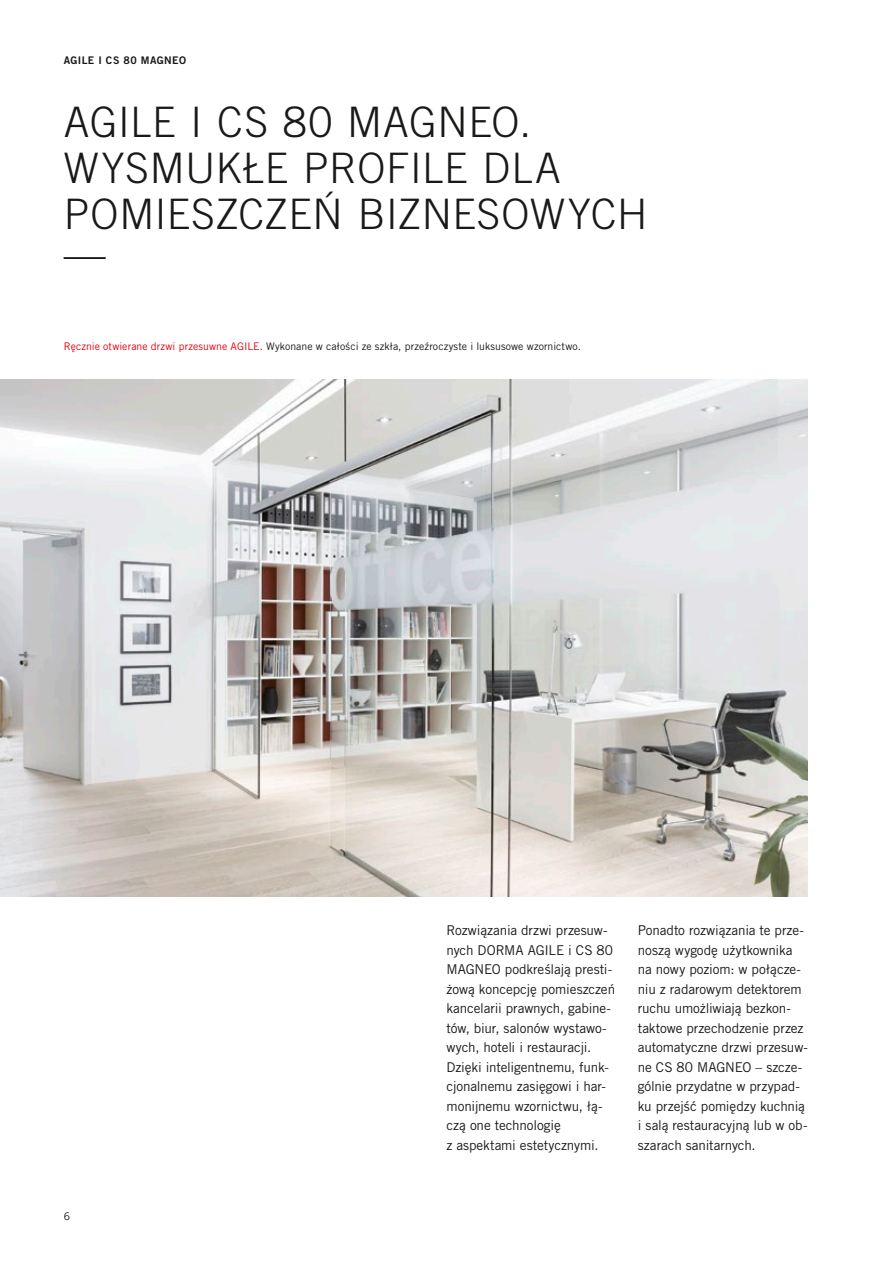
<style>
.page{position:relative;width:893px;height:1263px;background:#fff}
.page>*{position:absolute;margin:0;border:0;box-sizing:border-box;transform-origin:0 0}
.t1{font:300 42px/46.2px "Trade Gothic LT Pro";letter-spacing:.015em;color:#191918}
.t2{font:13.5px/19.5px "Trade Gothic LT Pro";letter-spacing:-.01em;color:#191918}
.t3{font:10.5px "Trade Gothic LT Pro";letter-spacing:.005em;color:#191918}
.t4{font:10.5px "Trade Gothic LT Pro Bd 2";letter-spacing:.035em;color:#191918}
.s1{color:#e3000e}
</style>
<div class="page">
<img style="left:0;top:379px;width:808px;height:517px">
<p class="t4" style="left:64px;top:54px;width:124px">AGILE I CS 80 MAGNEO</p>
<h1 class="t1" style="left:64px;top:98px;width:585px">AGILE I CS 80 MAGNEO.<br>WYSMUKŁE PROFILE DLA<br>POMIESZCZEŃ BIZNESOWYCH</h1>
<h1 class="t1" style="left:64px;top:230px;width:43px">—</h1>
<p class="t3" style="left:64px;top:340px;width:519px"><span class="s1">Ręcznie otwierane drzwi przesuwne AGILE.</span> Wykonane w całości ze szkła, przeźroczyste i luksusowe wzornictwo.</p>
<p class="t3" style="left:64px;top:1209px;width:8px">6</p>
<p class="t2" style="left:446px;top:921px;width:170px">Rozwiązania drzwi przesuw&shy;nych DORMA AGILE i CS 80<br>MAGNEO podkreślają presti&shy;żową koncepcję pomieszczeń kancelarii prawnych, gabine&shy;tów, biur, salonów wystawo&shy;wych, hoteli i restauracji.<br>Dzięki inteligentnemu, funk&shy;cjonalnemu zasięgowi i har&shy;monijnemu wzornictwu, łą&shy;czą one technologię<br>z aspektami estetycznymi.</p>
<p class="t2" style="left:638px;top:921px;width:172px">Ponadto rozwiązania te prze&shy;noszą wygodę użytkownika na nowy poziom: w połącze&shy;niu z radarowym detektorem ruchu umożliwiają bezkon&shy;taktowe przechodzenie przez automatyczne drzwi przesuw&shy;ne CS 80 MAGNEO – szcze&shy;gólnie przydatne w przypad&shy;ku przejść pomiędzy kuchnią i salą restauracyjną lub w ob&shy;szarach sanitarnych.</p>
</div>
